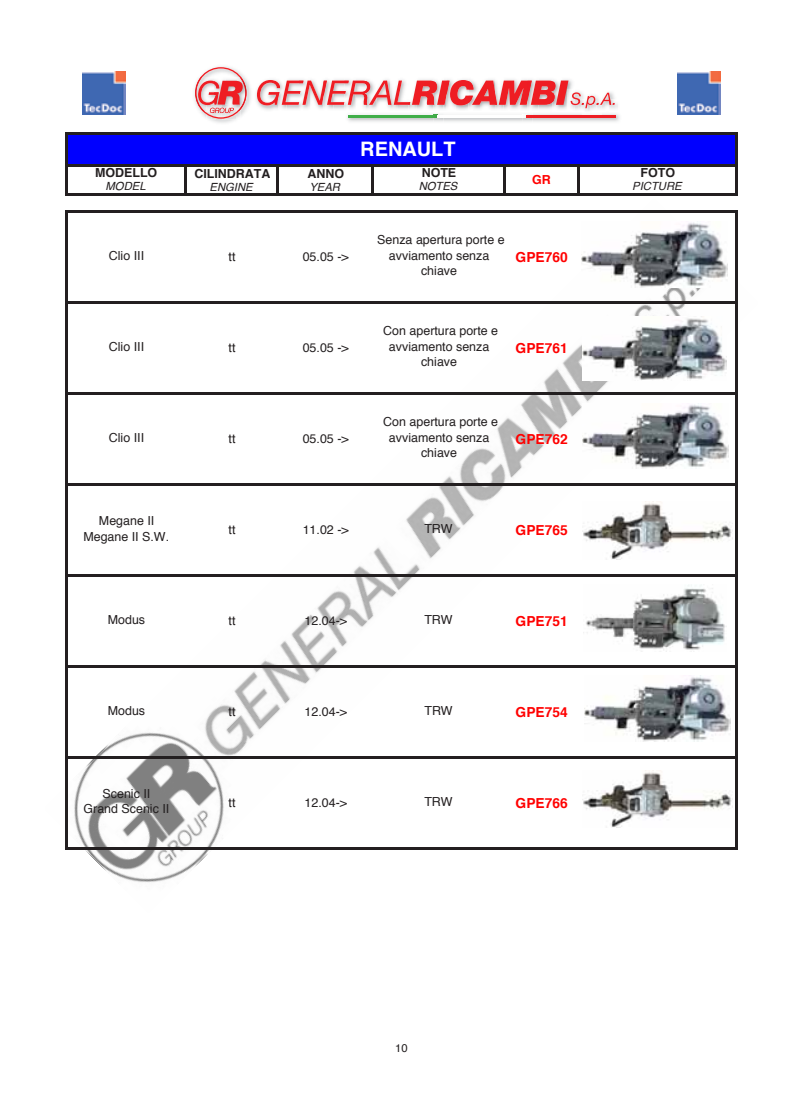
<style>
.page{position:relative;width:803px;height:1112px;background:#fff}
.page>*{position:absolute;margin:0;border:0;box-sizing:border-box;transform-origin:0 0}
.t1{font:700 20px "Helvetica";color:#fff}
.t2{font:700 13.75px "Helvetica";color:#f00}
.t3{font:12.5px/15.5px "Helvetica";color:#231f20;text-align:center}
.t4{font:700 12.5px "Helvetica";color:#231f20}
.t5{font:700 12.5px "Helvetica";color:#f00}
.t6{font:italic 11.25px "Helvetica";color:#231f20}
.t7{font:11.25px "Helvetica";color:#231f20}
</style>
<div class="page">
<img style="left:65px;top:212px;width:673px;height:671px">
<div style="left:66px;top:134px;width:671px;height:32px;background:#00f"></div>
<hr style="left:65px;top:133px;width:2px;height:63px;background:#231f20">
<hr style="left:735px;top:135px;width:3px;height:61px;background:#231f20">
<hr style="left:65px;top:210px;width:2px;height:639px;background:#231f20">
<hr style="left:735px;top:212px;width:3px;height:637px;background:#231f20">
<hr style="left:184px;top:167px;width:3px;height:29px;background:#231f20">
<hr style="left:276px;top:167px;width:3px;height:29px;background:#231f20">
<hr style="left:372px;top:167px;width:2px;height:29px;background:#231f20">
<hr style="left:503px;top:167px;width:2px;height:29px;background:#231f20">
<hr style="left:577px;top:167px;width:2px;height:29px;background:#231f20">
<hr style="left:67px;top:133px;width:671px;height:2px;background:#231f20">
<hr style="left:67px;top:164px;width:671px;height:3px;background:#231f20">
<hr style="left:67px;top:193px;width:671px;height:3px;background:#231f20">
<hr style="left:67px;top:210px;width:671px;height:2px;background:#231f20">
<hr style="left:67px;top:301px;width:671px;height:2px;background:#231f20">
<hr style="left:67px;top:392px;width:671px;height:2px;background:#231f20">
<hr style="left:67px;top:483px;width:671px;height:2px;background:#231f20">
<hr style="left:67px;top:573px;width:671px;height:3px;background:#231f20">
<hr style="left:67px;top:664px;width:671px;height:3px;background:#231f20">
<hr style="left:67px;top:755px;width:671px;height:3px;background:#231f20">
<hr style="left:67px;top:846px;width:671px;height:3px;background:#231f20">
<img style="left:583px;top:584px;width:143px;height:67px">
<img style="left:584px;top:675px;width:147px;height:66px">
<img style="left:582px;top:316px;width:145px;height:64px">
<img style="left:581px;top:221px;width:147px;height:66px">
<img style="left:582px;top:403px;width:147px;height:66px">
<img style="left:582px;top:769px;width:150px;height:58px">
<img style="left:582px;top:501px;width:150px;height:58px">
<img style="left:678px;top:72px;width:42px;height:42px">
<img style="left:83px;top:72px;width:42px;height:42px">
<svg style="left:257px;top:80px;width:363px;height:42px"></svg>
<hr style="left:526px;top:115px;width:89px;height:3px;background:#ee1d23">
<svg style="left:195px;top:67px;width:52px;height:53px"></svg>
<h1 class="t1" style="left:360px;top:131px;width:97px">RENAULT</h1>
<p class="t4" style="left:95px;top:161px;width:64px">MODELLO</p>
<p class="t4" style="left:422px;top:161px;width:36px">NOTE</p>
<p class="t4" style="left:640px;top:161px;width:36px">FOTO</p>
<p class="t4" style="left:194px;top:162px;width:78px">CILINDRATA</p>
<p class="t4" style="left:307px;top:162px;width:38px">ANNO</p>
<p class="t6" style="left:210px;top:178px;width:45px">ENGINE</p>
<p class="t6" style="left:309px;top:178px;width:32px">YEAR</p>
<p class="t5" style="left:532px;top:168px;width:20px">GR</p>
<p class="t6" style="left:106px;top:177px;width:42px">MODEL</p>
<p class="t6" style="left:419px;top:177px;width:40px">NOTES</p>
<p class="t6" style="left:632px;top:177px;width:51px">PICTURE</p>
<p class="t3" style="left:109px;top:247px;width:37px">Clio III</p>
<p class="t3" style="left:377px;top:232px;width:129px">Senza apertura porte e avviamento senza chiave</p>
<p class="t3" style="left:229px;top:248px;width:8px">tt</p>
<p class="t3" style="left:303px;top:248px;width:48px">05.05 -&gt;</p>
<p class="t2" style="left:516px;top:244px;width:54px">GPE760</p>
<p class="t3" style="left:109px;top:338px;width:37px">Clio III</p>
<p class="t3" style="left:383px;top:323px;width:116px">Con apertura porte e avviamento senza chiave</p>
<p class="t3" style="left:229px;top:339px;width:8px">tt</p>
<p class="t3" style="left:303px;top:339px;width:48px">05.05 -&gt;</p>
<p class="t2" style="left:516px;top:335px;width:54px">GPE761</p>
<p class="t3" style="left:109px;top:429px;width:37px">Clio III</p>
<p class="t3" style="left:383px;top:413px;width:116px">Con apertura porte e avviamento senza chiave</p>
<p class="t3" style="left:229px;top:430px;width:8px">tt</p>
<p class="t3" style="left:303px;top:430px;width:48px">05.05 -&gt;</p>
<p class="t2" style="left:516px;top:426px;width:54px">GPE762</p>
<p class="t3" style="left:83px;top:512px;width:87px">Megane II<br>Megane II S.W.</p>
<p class="t3" style="left:424px;top:520px;width:30px">TRW</p>
<p class="t3" style="left:229px;top:521px;width:8px">tt</p>
<p class="t3" style="left:303px;top:521px;width:48px">11.02 -&gt;</p>
<p class="t2" style="left:516px;top:517px;width:54px">GPE765</p>
<p class="t3" style="left:108px;top:611px;width:39px">Modus</p>
<p class="t3" style="left:424px;top:611px;width:30px">TRW</p>
<p class="t3" style="left:229px;top:612px;width:8px">tt</p>
<p class="t3" style="left:304px;top:612px;width:44px">12.04-&gt;</p>
<p class="t2" style="left:516px;top:608px;width:54px">GPE751</p>
<p class="t3" style="left:108px;top:702px;width:39px">Modus</p>
<p class="t3" style="left:424px;top:702px;width:30px">TRW</p>
<p class="t3" style="left:229px;top:703px;width:8px">tt</p>
<p class="t3" style="left:304px;top:703px;width:44px">12.04-&gt;</p>
<p class="t2" style="left:516px;top:699px;width:54px">GPE754</p>
<p class="t3" style="left:84px;top:785px;width:87px">Scenic II<br>Grand Scenic II</p>
<p class="t3" style="left:424px;top:793px;width:30px">TRW</p>
<p class="t3" style="left:229px;top:794px;width:8px">tt</p>
<p class="t3" style="left:304px;top:794px;width:44px">12.04-&gt;</p>
<p class="t2" style="left:516px;top:790px;width:54px">GPE766</p>
<p class="t7" style="left:395px;top:1038px;width:14px">10</p>
</div>
